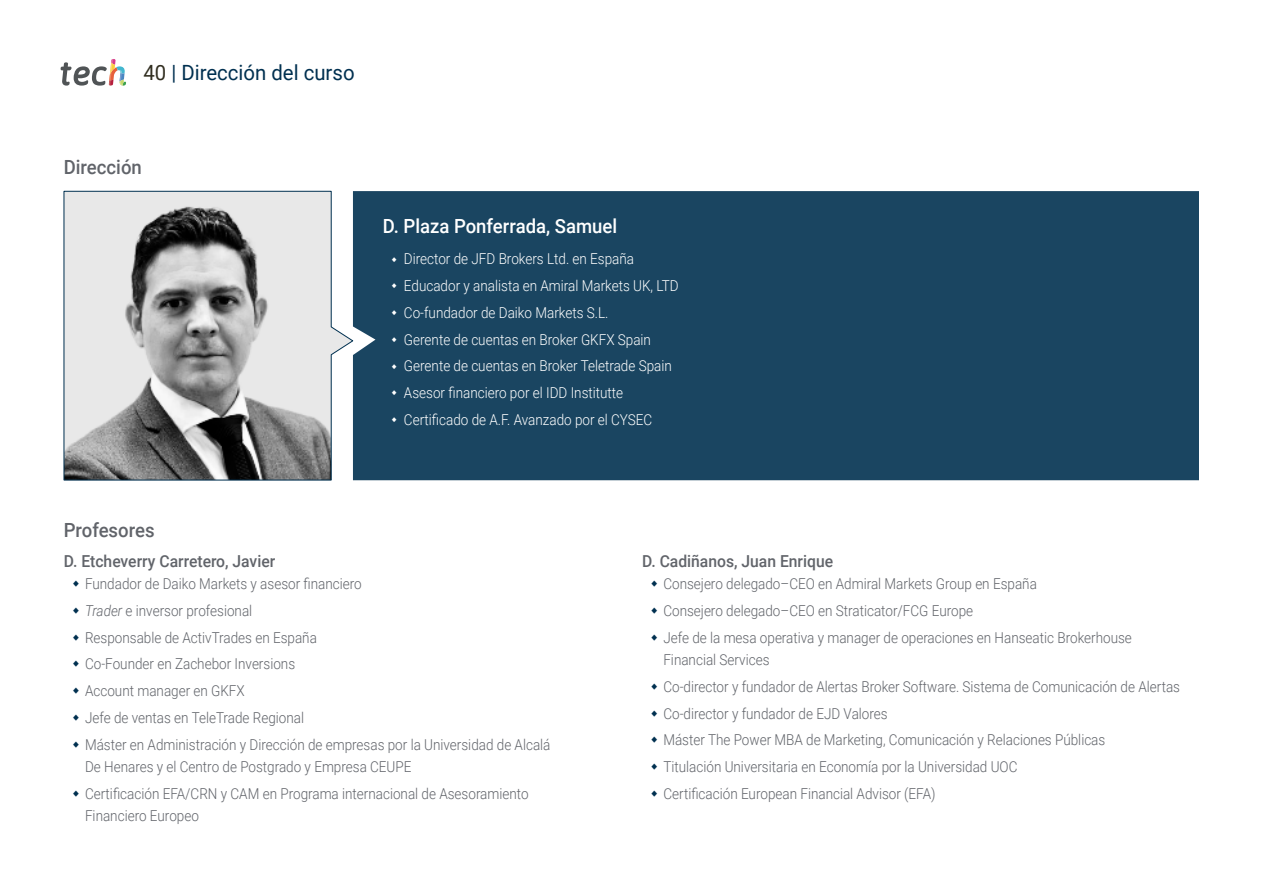
<style>
.page{position:relative;width:1263px;height:893px;background:#fff}
.page>*{position:absolute;margin:0;border:0;box-sizing:border-box;transform-origin:0 0}
.t1{font:21px "Roboto";color:#003050}
.t2{font:500 19.5px "Roboto";color:#fff;scale:.95 1}
.t3{font:500 19.5px "Roboto";color:#61646a;scale:.95 1}
.t4{font:500 16.5px "Roboto";color:#61646a;scale:.95 1}
.t5{font:300 15px/26.7px "Roboto";color:#61646a;scale:.9 1}
.t6{font:300 15px/26.7px "Roboto";color:#fff;scale:.9 1}
.s1{color:#312e20}
.s2{font-style:italic}
</style>
<div class="page">
<div style="left:353px;top:191px;width:846px;height:289px;background:#1a4561"></div>
<svg style="left:64px;top:191px;width:289px;height:289px;background:#b5b6b6"></svg>
<svg style="left:61px;top:59px;width:65px;height:27px"></svg>
<svg style="left:392px;top:257px;width:5px;height:5px"></svg>
<svg style="left:392px;top:283px;width:5px;height:5px"></svg>
<svg style="left:392px;top:310px;width:5px;height:5px"></svg>
<svg style="left:392px;top:337px;width:5px;height:5px"></svg>
<svg style="left:392px;top:364px;width:5px;height:5px"></svg>
<svg style="left:392px;top:390px;width:5px;height:5px"></svg>
<svg style="left:392px;top:417px;width:5px;height:5px"></svg>
<h1 class="t1" style="left:144px;top:57px;width:213px"><span class="s1">40</span> | Dirección del curso</h1>
<h2 class="t3" style="left:64px;top:153px;width:84px">Dirección</h2>
<h2 class="t2" style="left:383px;top:212px;width:248px">D. Plaza Ponferrada, Samuel</h2>
<p class="t6" style="left:404px;top:245px;width:307px">Director de JFD Brokers Ltd. en España Educador y analista en Amiral Markets UK, LTD Co-fundador de Daiko Markets S.L.<br>Gerente de cuentas en Broker GKFX Spain Gerente de cuentas en Broker Teletrade Spain Asesor financiero por el IDD Institutte Certificado de A.F. Avanzado por el CYSEC</p>
<h2 class="t3" style="left:64px;top:517px;width:97px">Profesores</h2>
<p class="t4" style="left:64px;top:549px;width:224px">D. Etcheverry Carretero, Javier</p>
<p class="t5" style="left:85px;top:570px;width:519px">Fundador de Daiko Markets y asesor financiero<br><span class="s2">Trader</span> e inversor profesional<br>Responsable de ActivTrades en España<br>Co-Founder en Zachebor Inversions<br>Account manager en GKFX<br>Jefe de ventas en TeleTrade Regional<br>Máster en Administración y Dirección de empresas por la Universidad de Alcalá</p>
<p class="t5" style="left:85px;top:753px;width:494px">De Henares y el Centro de Postgrado y Empresa CEUPE<br>Certificación EFA/CRN y CAM en Programa internacional de Asesoramiento</p>
<p class="t5" style="left:85px;top:802px;width:128px">Financiero Europeo</p>
<p class="t4" style="left:642px;top:549px;width:203px">D. Cadiñanos, Juan Enrique</p>
<p class="t5" style="left:663px;top:570px;width:522px">Consejero delegado–CEO en Admiral Markets Group en España<br>Consejero delegado–CEO en Straticator/FCG Europe<br>Jefe de la mesa operativa y manager de operaciones en Hanseatic Brokerhouse</p>
<p class="t5" style="left:663px;top:646px;width:576px">Financial Services<br>Co-director y fundador de Alertas Broker Software. Sistema de Comunicación de Alertas Co-director y fundador de EJD Valores<br>Máster The Power MBA de Marketing, Comunicación y Relaciones Públicas<br>Titulación Universitaria en Economía por la Universidad UOC<br>Certificación European Financial Advisor (EFA)</p>
</div>
